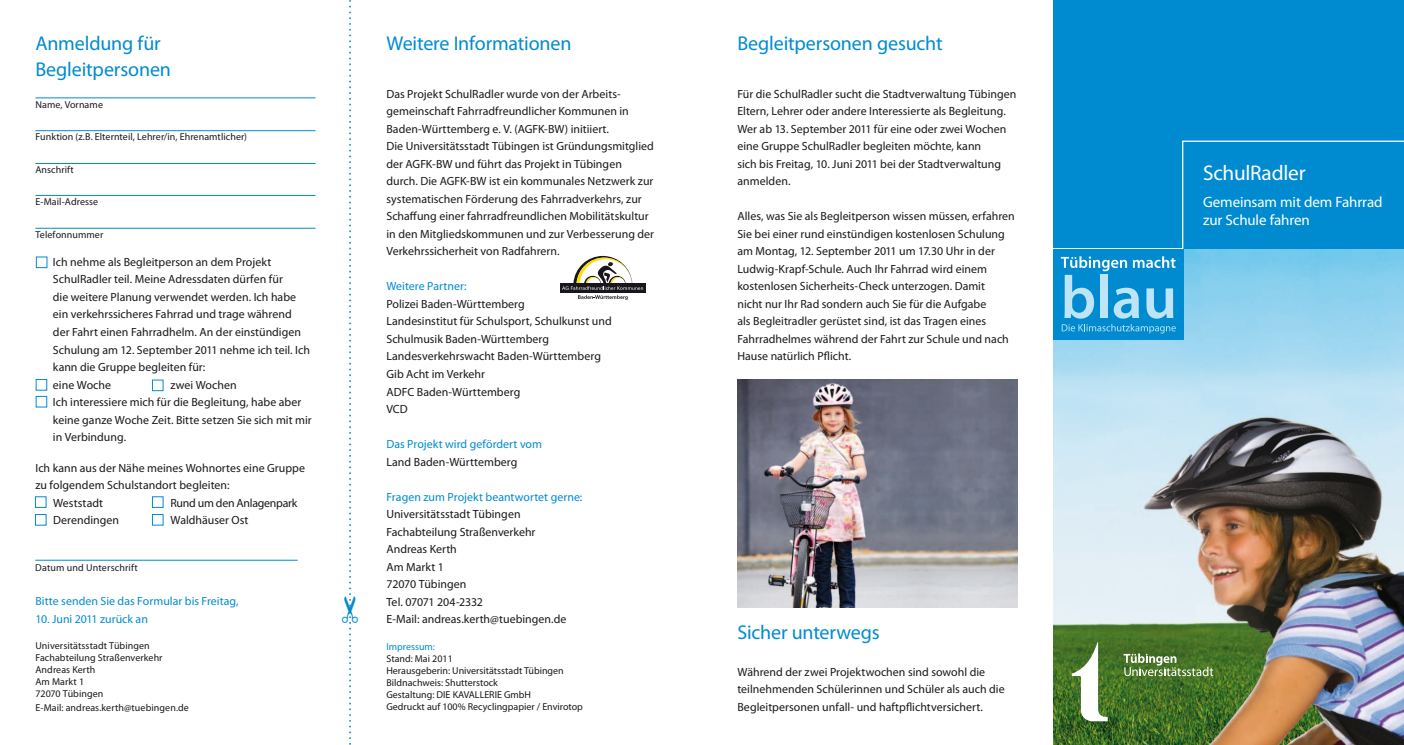
<style>
.page{position:relative;width:1404px;height:745px;background:#fff}
.page>*{position:absolute;margin:0;border:0;box-sizing:border-box;transform-origin:0 0}
.t1{font:21.25px "Myriad Pro";letter-spacing:-.01em;color:#fff}
.t2{font:20px "Myriad Pro";letter-spacing:-.01em;color:#008bd0}
.t3{font:15px/18px "Myriad Pro";letter-spacing:-.01em;color:#fff}
.t4{font:11.88px/17.5px "Myriad Pro";color:#1a171c}
.t5{font:11.88px "Myriad Pro";color:#008bd0}
.t6{font:11.88px "Myriad Pro";letter-spacing:-.025em;color:#1a171c}
.t7{font:10px/12px "Myriad Pro";letter-spacing:.005em;color:#1a171c}
.t8{font:10px "Myriad Pro";color:#008bd0}
</style>
<div class="page">
<div style="left:1052px;top:0;width:351px;height:268px;background:#008bd0"></div>
<img style="left:1053px;top:250px;width:350px;height:494px">
<div style="left:36px;top:379px;width:11px;height:11px;border:1px solid #008bd0"></div>
<svg style="left:1052px;top:140px;width:351px;height:110px"></svg>
<div style="left:35px;top:514px;width:11px;height:11px;border:1px solid #008bd0"></div>
<div style="left:152px;top:514px;width:11px;height:11px;border:1px solid #008bd0"></div>
<div style="left:152px;top:379px;width:11px;height:12px;border:1px solid #008bd0"></div>
<div style="left:36px;top:396px;width:11px;height:11px;border:1px solid #008bd0"></div>
<div style="left:36px;top:256px;width:11px;height:12px;border:1px solid #008bd0"></div>
<hr style="left:35px;top:559px;width:262px;height:1px;background:#008bd0">
<hr style="left:35px;top:97px;width:280px;height:1px;background:#008bd0">
<hr style="left:35px;top:130px;width:280px;height:1px;background:#008bd0">
<hr style="left:35px;top:163px;width:280px;height:1px;background:#008bd0">
<hr style="left:35px;top:195px;width:280px;height:1px;background:#008bd0">
<hr style="left:35px;top:228px;width:280px;height:1px;background:#008bd0">
<svg style="left:1123px;top:653px;width:90px;height:22px;background:#6d9154"></svg>
<svg style="left:1071px;top:642px;width:36px;height:78px"></svg>
<div style="left:1052px;top:249px;width:131px;height:91px;background:#008bd0"></div>
<svg style="left:1060px;top:256px;width:115px;height:62px"></svg>
<svg style="left:1061px;top:324px;width:114px;height:9px"></svg>
<div style="left:560px;top:283px;width:85px;height:9px;background:#1a171c"></div>
<svg style="left:562px;top:256px;width:81px;height:43px"></svg>
<img style="left:737px;top:379px;width:280px;height:228px">
<svg style="left:349px;top:0;width:2px;height:745px"></svg>
<h2 class="t2" style="left:35px;top:31px;width:127px">Anmeldung für</h2>
<h2 class="t2" style="left:386px;top:31px;width:187px">Weitere Informationen</h2>
<h2 class="t2" style="left:737px;top:31px;width:207px">Begleitpersonen gesucht</h2>
<h2 class="t2" style="left:35px;top:56px;width:137px">Begleitpersonen</h2>
<p class="t7" style="left:35px;top:98px;width:69px">Name, Vorname</p>
<p class="t7" style="left:35px;top:131px;width:213px">Funktion (z.B. Elternteil, Lehrer/in, Ehrenamtlicher)</p>
<p class="t7" style="left:35px;top:163px;width:40px">Anschrift</p>
<p class="t7" style="left:35px;top:196px;width:64px">E-Mail-Adresse</p>
<p class="t7" style="left:35px;top:228px;width:69px">Telefonnummer</p>
<p class="t4" style="left:53px;top:253px;width:258px">Ich nehme als Begleitperson an dem Projekt SchulRadler teil. Meine Adressdaten dürfen für<br>die weitere Planung verwendet werden. Ich habe ein verkehrssicheres Fahrrad und trage während der Fahrt einen Fahrradhelm. An der einstündigen Schulung am 12. September 2011 nehme ich teil. Ich kann die Gruppe begleiten für:<br>eine Woche</p>
<p class="t4" style="left:53px;top:375px;width:260px;text-indent:117px">zwei Wochen<br>Ich interessiere mich für die Begleitung, habe aber keine ganze Woche Zeit. Bitte setzen Sie sich mit mir in Verbindung.</p>
<p class="t4" style="left:35px;top:458px;width:271px">Ich kann aus der Nähe meines Wohnortes eine Gruppe</p>
<p class="t4" style="left:35px;top:476px;width:195px">zu folgendem Schulstandort begleiten:</p>
<p class="t4" style="left:53px;top:493px;width:51px">Weststadt</p>
<p class="t6" style="left:170px;top:495px;width:128px">Rund um den Anlagenpark</p>
<p class="t4" style="left:53px;top:511px;width:67px">Derendingen</p>
<p class="t4" style="left:170px;top:511px;width:79px">Waldhäuser Ost</p>
<p class="t7" style="left:35px;top:561px;width:104px">Datum und Unterschrift</p>
<p class="t5" style="left:35px;top:593px;width:205px">Bitte senden Sie das Formular bis Freitag,</p>
<p class="t5" style="left:35px;top:611px;width:114px">10. Juni 2011 zurück an</p>
<p class="t7" style="left:35px;top:639px;width:129px">Universitätsstadt Tübingen<br>Fachabteilung Straßenverkehr<br>Andreas Kerth<br>Am Markt 1<br>72070 Tübingen</p>
<p class="t7" style="left:35px;top:701px;width:155px">E-Mail: andreas.kerth@tuebingen.de</p>
<p class="t4" style="left:386px;top:85px;width:269px">Das Projekt SchulRadler wurde von der Arbeits&shy;gemeinschaft Fahrradfreundlicher Kommunen in Baden-Württemberg e. V. (AGFK-BW) initiiert.<br>Die Universitätsstadt Tübingen ist Gründungsmitglied der AGFK-BW und führt das Projekt in Tübingen durch. Die AGFK-BW ist ein kommunales Netzwerk zur systematischen Förderung des Fahrradverkehrs, zur Schaffung einer fahrradfreundlichen Mobilitätskultur in den Mitgliedskommunen und zur Verbesserung der Verkehrssicherheit von Radfahrern.</p>
<p class="t5" style="left:386px;top:279px;width:82px">Weitere Partner:</p>
<p class="t4" style="left:386px;top:295px;width:227px">Polizei Baden-Württemberg<br>Landesinstitut für Schulsport, Schulkunst und<br>Schulmusik Baden-Württemberg<br>Landesverkehrswacht Baden-Württemberg<br>Gib Acht im Verkehr<br>ADFC Baden-Württemberg<br>VCD</p>
<p class="t5" style="left:386px;top:436px;width:157px">Das Projekt wird gefördert vom</p>
<p class="t4" style="left:386px;top:452px;width:132px">Land Baden-Württemberg</p>
<p class="t5" style="left:386px;top:489px;width:197px">Fragen zum Projekt beantwortet gerne:</p>
<p class="t4" style="left:386px;top:505px;width:181px">Universitätsstadt Tübingen<br>Fachabteilung Straßenverkehr<br>Andreas Kerth<br>Am Markt 1<br>72070 Tübingen<br>Tel. 07071 204-2332<br>E-Mail: andreas.kerth@tuebingen.de</p>
<p class="t8" style="left:386px;top:640px;width:50px">Impressum:</p>
<p class="t7" style="left:386px;top:652px;width:198px">Stand: Mai 2011<br>Herausgeberin: Universitätsstadt Tübingen Bildnachweis: Shutterstock<br>Gestaltung: DIE KAVALLERIE GmbH<br>Gedruckt auf 100% Recyclingpapier / Envirotop</p>
<p class="t4" style="left:737px;top:85px;width:280px">Für die SchulRadler sucht die Stadtverwaltung Tübingen Eltern, Lehrer oder andere Interessierte als Begleitung.<br>Wer ab 13. September 2011 für eine oder zwei Wochen eine Gruppe SchulRadler begleiten möchte, kann<br>sich bis Freitag, 10. Juni 2011 bei der Stadtverwaltung anmelden.</p>
<p class="t4" style="left:737px;top:207px;width:279px">Alles, was Sie als Begleitperson wissen müssen, erfahren Sie bei einer rund einstündigen kostenlosen Schulung am Montag, 12. September 2011 um 17.30 Uhr in der Ludwig-Krapf-Schule. Auch Ihr Fahrrad wird einem kostenlosen Sicherheits-Check unterzogen. Damit<br>nicht nur Ihr Rad sondern auch Sie für die Aufgabe<br>als Begleitradler gerüstet sind, ist das Tragen eines Fahrradhelmes während der Fahrt zur Schule und nach Hause natürlich Pflicht.</p>
<h2 class="t2" style="left:737px;top:619px;width:144px">Sicher unterwegs</h2>
<p class="t4" style="left:737px;top:662px;width:269px">Während der zwei Projektwochen sind sowohl die teilnehmenden Schülerinnen und Schüler als auch die<br>Begleitpersonen unfall- und haftpflichtversichert.</p>
<h1 class="t1" style="left:1202px;top:159px;width:104px">SchulRadler</h1>
<p class="t3" style="left:1202px;top:193px;width:181px">Gemeinsam mit dem Fahrrad zur Schule fahren</p>
</div>
